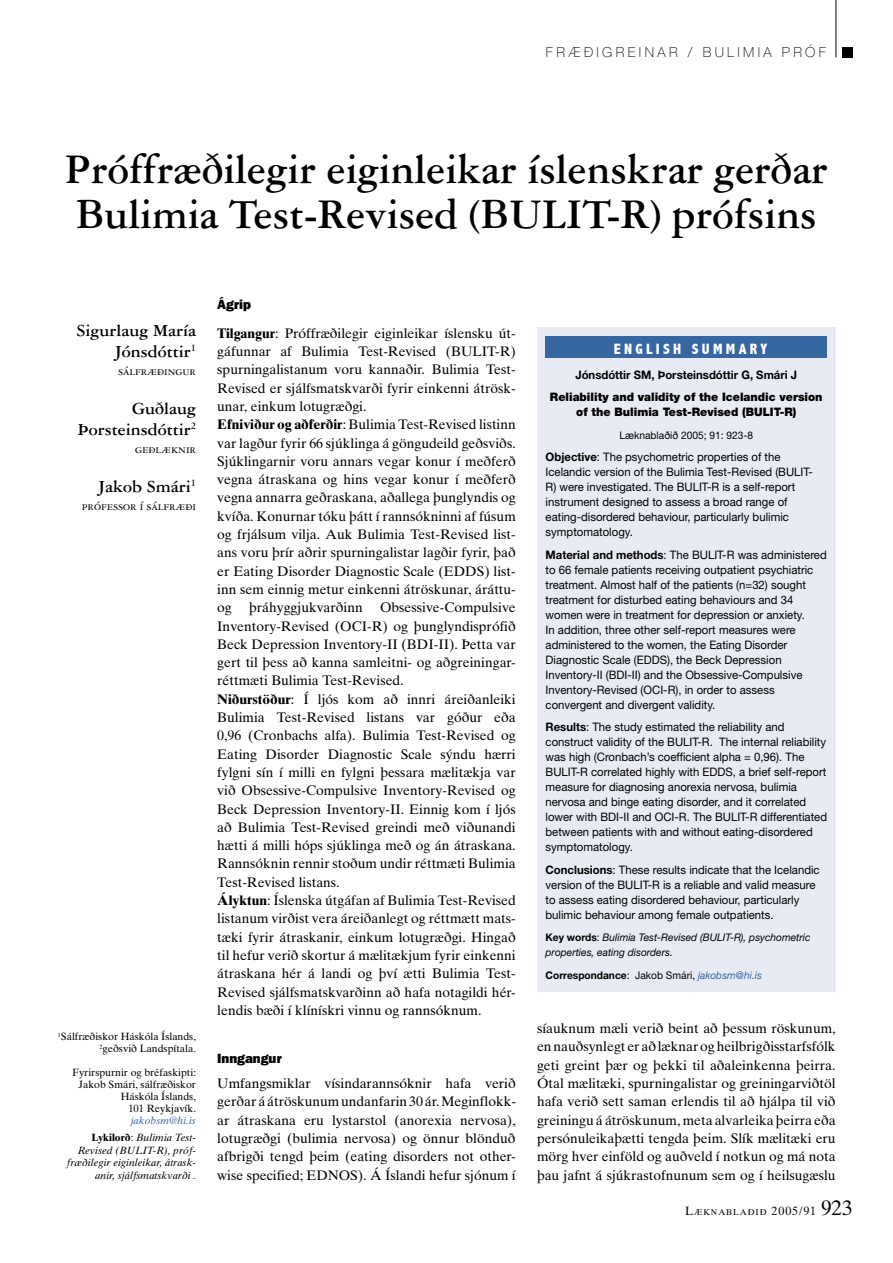
<style>
.page{position:relative;width:893px;height:1263px;background:#fff}
.page>*{position:absolute;margin:0;border:0;box-sizing:border-box;transform-origin:0 0}
.t1{font:700 45px/45px "Garamond Three";color:#000;scale:.95 1}
.t2{font:700 18px/21px "Garamond Three";color:#000;text-align:right}
.t3{font:800 condensed 15px "Abadi";letter-spacing:.22em;color:#fff}
.t4{font:13.8px/18.3px "Times Ten";color:#000}
.t5{font:100 13.8px "Helvetica Neue";letter-spacing:.245em;color:#000}
.t6{font:800 13.5px "Franklin Gothic";color:#000}
.t7{font:12.75px "Garamond Three SC";color:#000}
.t8{font:11.7px/15px "Helvetica Neue";color:#000}
.t9{font:900 11.7px/15px "Helvetica Neue";color:#000;text-align:center}
.t10{font:700 11.7px "Helvetica Neue";color:#000}
.t11{font:10.5px/12px "Times Ten";color:#000;text-align:right}
.t12{font:italic 10.5px/15px "Helvetica Neue";color:#000}
.t13{font:italic 10.5px/12.6px "Times Ten";color:#000;text-align:right}
.t14{font:700 10.5px "Helvetica Neue";color:#000}
.t15{font:italic 10.5px/16.8px "Times Ten";color:#3767a3;text-align:right}
.t16{font:10.5px "Helvetica Neue";color:#000}
.t17{font:8.4px "Times Ten";letter-spacing:.105em;color:#000}
.s1{font-weight:700;font-style:normal;color:#000}
.s2{font-style:normal;color:#000}
.s3{color:#000}
.s4{font-weight:700}
.s5{font-weight:700;font-style:normal}
.s6{font-style:normal}
.s7{font-weight:400}
.s8{font-weight:400;font-style:italic;color:#3767a3}
.s9{font-size:12px}
.s10{font-size:21px}
</style>
<div class="page">
<hr style="left:836px;top:0;width:1px;height:57px;background:#000">
<div style="left:842px;top:47px;width:11px;height:10px;background:#000"></div>
<div style="left:537px;top:327px;width:299px;height:665px;background:#e9ebf4"></div>
<div style="left:546px;top:337px;width:281px;height:21px;background:#3767a3"></div>
<p class="t5" style="left:546px;top:44px;width:282px">FRÆÐIGREINAR / BULIMIA PRÓF</p>
<h1 class="t1" style="left:65px;top:147px;width:804px">Próffræðilegir eiginleikar íslenskrar gerðar<br>Bulimia Test-Revised (BULIT-R) prófsins</h1>
<h2 class="t2" style="left:77px;top:320px;width:121px">Sigurlaug María<br>Jónsdóttir<sup>1</sup></h2>
<p class="t7" style="left:118px;top:364px;width:79px">sálfræðingur</p>
<h2 class="t2" style="left:78px;top:398px;width:120px">Guðlaug<br>Þorsteinsdóttir<sup>2</sup></h2>
<p class="t7" style="left:135px;top:442px;width:62px">geðlæknir</p>
<h2 class="t2" style="left:98px;top:476px;width:99px">Jakob Smári<sup>1</sup></h2>
<p class="t7" style="left:82px;top:499px;width:116px">prófessor í sálfræði</p>
<p class="t11" style="left:58px;top:1031px;width:140px"><sup>1</sup>Sálfræðiskor Háskóla Íslands,<br><sup>2</sup>geðsvið Landspítala.</p>
<p class="t11" style="left:73px;top:1067px;width:125px">Fyrirspurnir og bréfaskipti:<br>Jakob Smári, sálfræðiskor<br>Háskóla Íslands,<br>101 Reykjavík.</p>
<p class="t15" style="left:92px;top:1112px;width:106px">jakobsm@hi.is<br><span class="s1">Lykilorð</span><span class="s2">:</span> <span class="s3">Bulimia Test-</span></p>
<p class="t13" style="left:67px;top:1144px;width:131px">Revised (BULIT-R), próf&shy;fræðilegir eiginleikar, átrask&shy;anir, sjálfsmatskvarði .</p>
<p class="t6" style="left:217px;top:296px;width:35px">Ágrip</p>
<p class="t4" style="left:217px;top:324px;width:300px"><span class="s4">Tilgangur</span>: Próffræðilegir eiginleikar íslensku út&shy;gáfunnar af Bulimia Test-Revised (BULIT-R) spurningalistanum voru kannaðir. Bulimia Test-Revised er sjálfsmatskvarði fyrir einkenni átrösk&shy;unar, einkum lotugræðgi.<br><span class="s4">Efniviður og aðferðir</span>: Bulimia Test-Revised listinn var lagður fyrir 66 sjúklinga á göngudeild geðsviðs.<br>Sjúklingarnir voru annars vegar konur í meðferð vegna átraskana og hins vegar konur í meðferð vegna annarra geðraskana, aðallega þunglyndis og kvíða. Konurnar tóku þátt í rannsókninni af fúsum og frjálsum vilja. Auk Bulimia Test-Revised list&shy;ans voru þrír aðrir spurningalistar lagðir fyrir, það er Eating Disorder Diagnostic Scale (EDDS) list&shy;inn sem einnig metur einkenni átröskunar, áráttu&shy;og</p>
<p class="t4" style="left:217px;top:598px;width:300px;text-indent:163px">Obsessive-Compulsive Inventory-Revised (OCI-R) og þunglyndisprófið Beck Depression Inventory-II (BDI-II). Þetta var gert til þess að kanna samleitni- og aðgreiningar&shy;réttmæti Bulimia Test-Revised.<br><span class="s4">Niðurstöður</span>: Í ljós kom að innri áreiðanleiki Bulimia Test-Revised listans var góður eða 0,96 (Cronbachs alfa). Bulimia Test-Revised og Eating Disorder Diagnostic Scale sýndu hærri fylgni sín í milli en fylgni þessara mælitækja var við Obsessive-Compulsive Inventory-Revised og Beck Depression Inventory-II. Einnig kom í ljós að Bulimia Test-Revised greindi með viðunandi hætti á milli hóps sjúklinga með og án átraskana.<br>Rannsóknin rennir stoðum undir réttmæti Bulimia Test-Revised listans.<br><span class="s4">Ályktun</span>: Íslenska útgáfan af Bulimia Test-Revised listanum virðist vera áreiðanlegt og réttmætt mats&shy;tæki fyrir átraskanir, einkum lotugræðgi. Hingað til hefur verið skortur á mælitækjum fyrir einkenni átraskana hér á landi og því ætti Bulimia Test-Revised sjálfsmatskvarðinn að hafa notagildi hér&shy;lendis bæði í klínískri vinnu og rannsóknum.</p>
<p class="t6" style="left:217px;top:1051px;width:66px">Inngangur</p>
<p class="t4" style="left:217px;top:1074px;width:300px;text-align:justify">Umfangsmiklar vísindarannsóknir hafa verið gerðar á átröskunum undanfarin 30 ár. Meginflokk&shy;ar átraskana eru lystarstol (anorexia nervosa), lotugræðgi (bulimia nervosa) og önnur blönduð afbrigði tengd þeim (eating disorders not other&shy;wise specified; EDNOS). Á Íslandi hefur sjónum í</p>
<p class="t4" style="left:249px;top:598px;width:115px">þráhyggjukvarðinn</p>
<p class="t3" style="left:614px;top:340px;width:155px">ENGLISH SUMMARY</p>
<p class="t10" style="left:575px;top:367px;width:223px">Jónsdóttir SM, Þorsteinsdóttir G, Smári J</p>
<p class="t9" style="left:550px;top:389px;width:274px">Reliability and validity of the Icelandic version of the Bulimia Test-Revised (BULIT-R)</p>
<p class="t16" style="left:620px;top:428px;width:135px">Læknablaðið 2005; 91: 923-8</p>
<p class="t8" style="left:546px;top:449px;width:269px"><span class="s4">Objective</span>: The psychometric properties of the Icelandic version of the Bulimia Test-Revised (BULIT-R) were investigated. The BULIT-R is a self-report instrument designed to assess a broad range of eating-disordered behaviour, particularly bulimic symptomatology.</p>
<p class="t8" style="left:546px;top:547px;width:283px"><span class="s4">Material and methods</span>: The BULIT-R was administered to 66 female patients receiving outpatient psychiatric treatment. Almost half of the patients (n=32) sought treatment for disturbed eating behaviours and 34 women were in treatment for depression or anxiety.<br>In addition, three other self-report measures were administered to the women, the Eating Disorder Diagnostic Scale (EDDS), the Beck Depression Inventory-II (BDI-II) and the Obsessive-Compulsive Inventory-Revised (OCI-R), in order to assess convergent and divergent validity.</p>
<p class="t8" style="left:546px;top:719px;width:283px"><span class="s4">Results</span>: The study estimated the reliability and construct validity of the BULIT-R. The internal reliability was high (Cronbach’s coefficient alpha = 0,96). The BULIT-R correlated highly with EDDS, a brief self-report measure for diagnosing anorexia nervosa, bulimia nervosa and binge eating disorder, and it correlated lower with BDI-II and OCI-R. The BULIT-R differentiated between patients with and without eating-disordered symptomatology.</p>
<p class="t8" style="left:546px;top:862px;width:276px"><span class="s4">Conclusions</span>: These results indicate that the Icelandic version of the BULIT-R is a reliable and valid measure to assess eating disordered behaviour, particularly bulimic behaviour among female outpatients.</p>
<p class="t12" style="left:546px;top:930px;width:266px"><span class="s5">Key words</span><span class="s6">:</span> Bulimia Test-Revised (BULIT-R), psychometric properties, eating disorders.</p>
<p class="t14" style="left:546px;top:968px;width:218px">Correspondance<span class="s7">: Jakob Smári,</span> <span class="s8">jakobsm@hi.is</span></p>
<p class="t4" style="left:537px;top:1019px;width:300px;text-align:justify">síauknum mæli verið beint að þessum röskunum, en nauðsynlegt er að læknar og heilbrigðisstarfsfólk geti greint þær og þekki til aðaleinkenna þeirra.<br>Ótal mælitæki, spurningalistar og greiningarviðtöl hafa verið sett saman erlendis til að hjálpa til við greiningu á átröskunum, meta alvarleika þeirra eða persónuleikaþætti tengda þeim. Slík mælitæki eru mörg hver einföld og auðveld í notkun og má nota þau jafnt á sjúkrastofnunum sem og í heilsugæslu</p>
<p class="t17" style="left:685px;top:1207px;width:169px"><span class="s9">L</span>ÆKNABLAÐIÐ <span class="s9">2005/91</span> <span class="s10">923</span></p>
</div>
